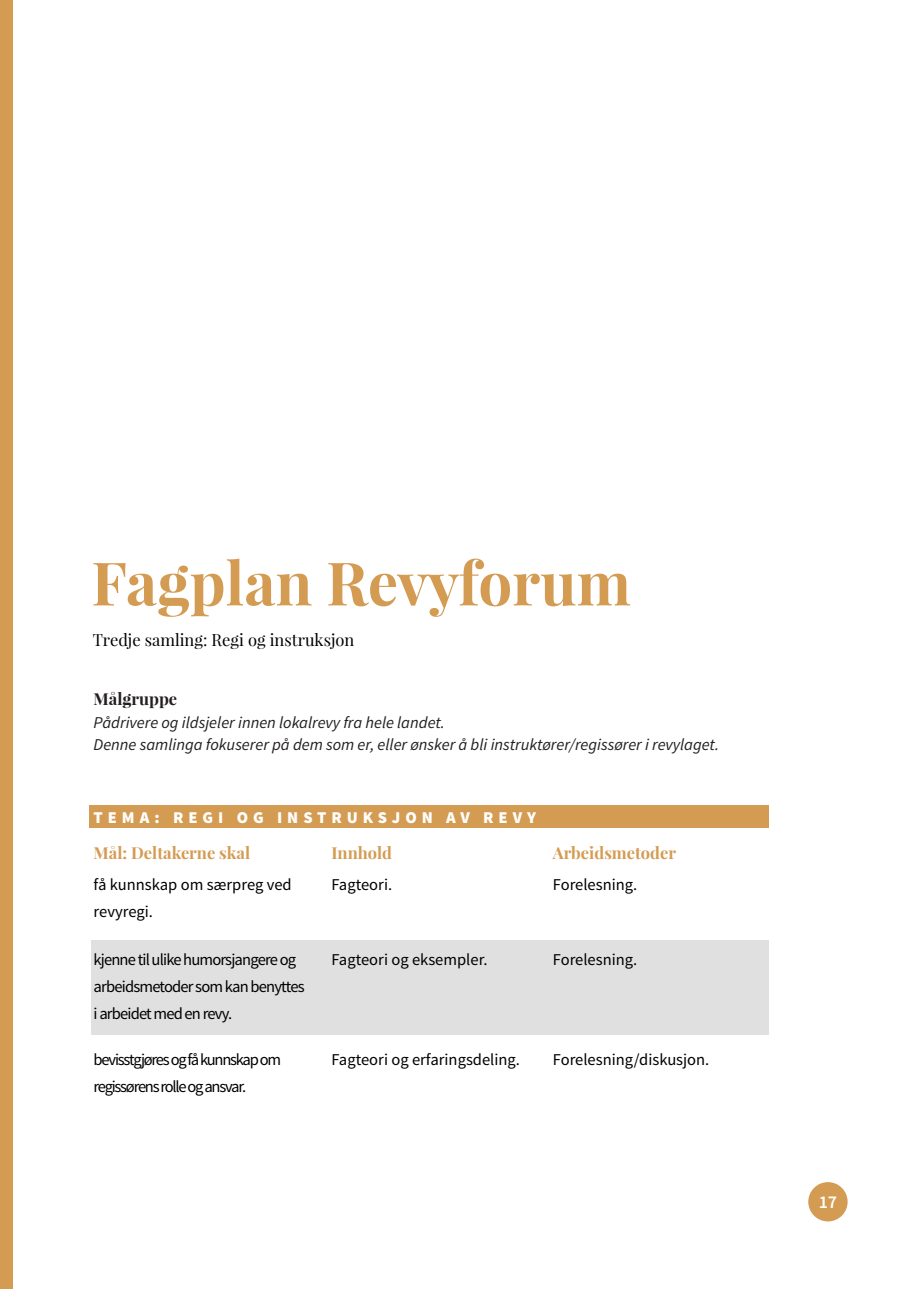
<style>
.page{position:relative;width:919px;height:1289px;background:#fff}
.page>*{position:absolute;margin:0;border:0;box-sizing:border-box;transform-origin:0 0}
.t1{font:700 60px "Playfair Display";color:#d49b52}
.t2{font:600 18px "Source Sans Pro";color:#fff}
.t3{font:16.5px/27px "Source Sans Pro";color:#000}
.t4{font:italic 16.5px/22.5px "Source Sans Pro";color:#231f20}
.t5{font:16.5px/27px "Source Sans Pro";letter-spacing:-.035em;color:#000}
.t6{font:16.5px/27px "Source Sans Pro";letter-spacing:-.075em;color:#000}
.t7{font:700 16.5px "Playfair Display";color:#d49b52}
.t8{font:16.5px "Playfair Display";color:#000}
.t9{font:900 16.5px "Source Sans Pro";letter-spacing:.3em;color:#fff}
.t10{font:700 16.5px "Playfair Display";color:#231f20}
</style>
<div class="page">
<div style="left:91px;top:940px;width:677px;height:95px;background:#e0e0e0"></div>
<div style="left:89px;top:805px;width:679px;height:22px;background:#d49b52"></div>
<div style="left:0;top:1px;width:13px;height:1287px;background:#d49b52"></div>
<div style="left:808px;top:1182px;width:39px;height:39px;background:#d49b52;border-radius:50%"></div>
<h1 class="t1" style="left:91px;top:545px;width:541px">Fagplan Revyforum</h1>
<p class="t8" style="left:93px;top:629px;width:263px">Tredje samling: Regi og instruksjon</p>
<p class="t10" style="left:94px;top:688px;width:85px">Målgruppe</p>
<p class="t4" style="left:94px;top:710px;width:627px">Pådrivere og ildsjeler innen lokalrevy fra hele landet.<br>Denne samlinga fokuserer på dem som er, eller ønsker å bli instruktører/regissører i revylaget.</p>
<p class="t9" style="left:94px;top:806px;width:444px">TEMA: REGI OG INSTRUKSJON AV REVY</p>
<p class="t7" style="left:94px;top:842px;width:158px">Mål: Deltakerne skal</p>
<p class="t3" style="left:94px;top:871px;width:199px">få kunnskap om særpreg ved revyregi.</p>
<p class="t7" style="left:331px;top:842px;width:62px">Innhold</p>
<p class="t7" style="left:553px;top:842px;width:125px">Arbeidsmetoder</p>
<p class="t3" style="left:553px;top:871px;width:86px">Forelesning.</p>
<p class="t3" style="left:331px;top:871px;width:62px">Fagteori.</p>
<p class="t5" style="left:94px;top:946px;width:213px">kjenne til ulike humorsjangere og arbeidsmetoder som kan benyttes i arbeidet med en revy.</p>
<p class="t6" style="left:94px;top:1046px;width:189px">bevisstgjøres og få kunnskap om regissørens rolle og ansvar.</p>
<p class="t3" style="left:331px;top:946px;width:158px">Fagteori og eksempler.</p>
<p class="t3" style="left:331px;top:1046px;width:190px">Fagteori og erfaringsdeling.</p>
<p class="t3" style="left:553px;top:946px;width:86px">Forelesning.</p>
<p class="t3" style="left:553px;top:1046px;width:158px">Forelesning/diskusjon.</p>
<p class="t2" style="left:818px;top:1190px;width:20px">17</p>
</div>
